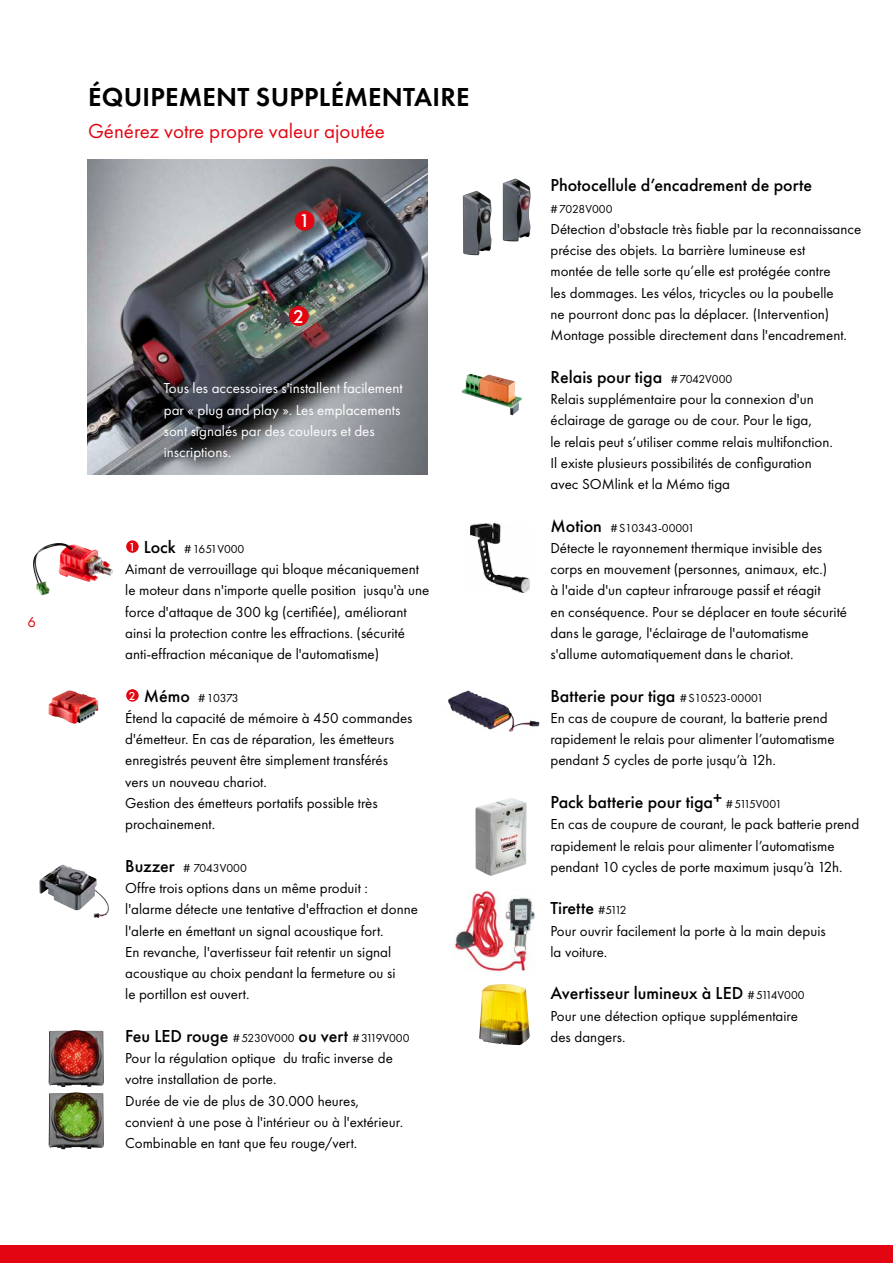
<style>
.page{position:relative;width:893px;height:1263px;background:#fff}
.page>*{position:absolute;margin:0;border:0;box-sizing:border-box;transform-origin:0 0}
.t1{font:600 27px "Futura PT";letter-spacing:.01em;color:#000}
.t2{font:21px "Futura PT";color:#e30612}
.t3{font:500 19.2px "Futura PT";color:#fff}
.t4{font:500 18px "Futura PT";color:#000}
.t5{font:15px/21.3px "Futura PT";color:#000}
.t6{font:15px/21.3px "Futura T Boo";color:#000}
.t7{font:15px/21.3px "Futura PT";color:#fff}
.t8{font:15px "Futura PT";color:#e30612}
.t9{font:12px "Futura PT";color:#000}
.s1{font-weight:500;font-size:18px}
.s2{font-weight:400;font-size:12px}
</style>
<div class="page">
<div style="left:0;top:1246px;width:893px;height:17px;background:#e30612"></div>
<div style="left:126px;top:540px;width:13px;height:13px;background:#e30612;border-radius:50%"></div>
<div style="left:126px;top:689px;width:13px;height:13px;background:#e30612;border-radius:50%"></div>
<img style="left:87px;top:160px;width:341px;height:314px">
<div style="left:295px;top:211px;width:20px;height:20px;background:#e30612;border-radius:50%"></div>
<div style="left:289px;top:306px;width:20px;height:20px;background:#e30612;border-radius:50%"></div>
<img style="left:33px;top:543px;width:80px;height:52px">
<img style="left:39px;top:865px;width:70px;height:53px">
<img style="left:48px;top:690px;width:50px;height:34px">
<img style="left:462px;top:374px;width:60px;height:41px">
<img style="left:470px;top:523px;width:60px;height:70px">
<img style="left:448px;top:690px;width:92px;height:42px">
<img style="left:475px;top:798px;width:51px;height:78px">
<img style="left:49px;top:1030px;width:55px;height:57px">
<img style="left:49px;top:1092px;width:55px;height:57px">
<img style="left:453px;top:889px;width:82px;height:84px">
<img style="left:463px;top:178px;width:68px;height:77px">
<img style="left:479px;top:984px;width:51px;height:61px">
<p class="t8" style="left:27px;top:613px;width:10px">6</p>
<h1 class="t1" style="left:88px;top:80px;width:383px">ÉQUIPEMENT SUPPLÉMENTAIRE</h1>
<h2 class="t2" style="left:88px;top:119px;width:298px">Générez votre propre valeur ajoutée</h2>
<p class="t3" style="left:299px;top:210px;width:12px">1</p>
<p class="t3" style="left:293px;top:305px;width:12px">2</p>
<p class="t7" style="left:164px;top:378px;width:240px">Tous les accessoires s'installent facilement par « plug and play ». Les emplacements sont signalés par des couleurs et des inscriptions.</p>
<p class="t9" style="left:129px;top:542px;width:117px"><sup>1</sup> <span class="s1">Lock</span> #1651V000</p>
<p class="t5" style="left:125px;top:558px;width:306px">Aimant de verrouillage qui bloque mécaniquement le moteur dans n'importe quelle position jusqu'à une force d'attaque de 300 kg (certifiée), améliorant ainsi la protection contre les effractions. (sécurité anti‑effraction mécanique de l'automatisme)</p>
<p class="t9" style="left:129px;top:690px;width:111px"><sup>2</sup> <span class="s1">Mémo</span> #10373</p>
<p class="t5" style="left:125px;top:707px;width:289px">Étend la capacité de mémoire à 450 commandes d'émetteur. En cas de réparation, les émetteurs enregistrés peuvent être simplement transférés vers un nouveau chariot.<br>Gestion des émetteurs portatifs possible très prochainement.</p>
<p class="t9" style="left:125px;top:861px;width:123px"><span class="s1">Buzzer</span> # 7043V000</p>
<p class="t5" style="left:125px;top:877px;width:294px">Offre trois options dans un même produit : l'alarme détecte une tentative d'effraction et donne l'alerte en émettant un signal acoustique fort.<br>En revanche, l'avertisseur fait retentir un signal acoustique au choix pendant la fermeture ou si<br>le portillon est ouvert.</p>
<p class="t9" style="left:125px;top:1031px;width:286px"><span class="s1">Feu LED rouge</span> #5230V000 <span class="s1">ou vert</span> #3119V000</p>
<p class="t6" style="left:125px;top:1047px;width:279px">Pour la régulation optique du trafic inverse de votre installation de porte.<br>Durée de vie de plus de 30.000 heures, convient à une pose à l'intérieur ou à l'extérieur.<br>Combinable en tant que feu rouge/vert.</p>
<p class="t4" style="left:550px;top:175px;width:263px">Photocellule d’encadrement de porte</p>
<p class="t9" style="left:550px;top:201px;width:64px">#7028V000</p>
<p class="t6" style="left:550px;top:218px;width:312px">Détection d'obstacle très fiable par la reconnaissance précise des objets. La barrière lumineuse est<br>montée de telle sorte qu’elle est protégée contre<br>les dommages. Les vélos, tricycles ou la poubelle<br>ne pourront donc pas la déplacer. (Intervention)<br>Montage possible directement dans l'encadrement.</p>
<p class="t4" style="left:550px;top:366px;width:183px">Relais pour tiga <span class="s2">#7042V000</span></p>
<p class="t5" style="left:550px;top:388px;width:284px">Relais supplémentaire pour la connexion d'un éclairage de garage ou de cour. Pour le tiga,<br>le relais peut s’utiliser comme relais multifonction.<br>Il existe plusieurs possibilités de configuration avec SOMlink et la Mémo tiga</p>
<p class="t9" style="left:550px;top:520px;width:146px"><span class="s1">Motion</span> #S10343-00001</p>
<p class="t5" style="left:550px;top:537px;width:298px">Détecte le rayonnement thermique invisible des corps en mouvement (personnes, animaux, etc.)<br>à l'aide d'un capteur infrarouge passif et réagit<br>en conséquence. Pour se déplacer en toute sécurité dans le garage, l'éclairage de l'automatisme s'allume automatiquement dans le chariot.</p>
<p class="t4" style="left:550px;top:685px;width:215px">Batterie pour tiga <span class="s2">#S10523-00001</span></p>
<p class="t5" style="left:550px;top:707px;width:286px">En cas de coupure de courant, la batterie prend rapidement le relais pour alimenter l’automatisme pendant 5 cycles de porte jusqu’à 12h.</p>
<p class="t4" style="left:550px;top:791px;width:233px">Pack batterie pour tiga+ <span class="s2">#5115V001</span></p>
<p class="t5" style="left:550px;top:813px;width:310px">En cas de coupure de courant, le pack batterie prend rapidement le relais pour alimenter l’automatisme pendant 10 cycles de porte maximum jusqu’à 12h.</p>
<p class="t4" style="left:550px;top:897px;width:78px">Tirette <span class="s2">#5112</span></p>
<p class="t6" style="left:550px;top:920px;width:277px">Pour ouvrir facilement la porte à la main depuis la voiture.</p>
<p class="t4" style="left:550px;top:982px;width:256px">Avertisseur lumineux à LED <span class="s2">#5114V000</span></p>
<p class="t6" style="left:550px;top:1005px;width:249px">Pour une détection optique supplémentaire des dangers.</p>
</div>
